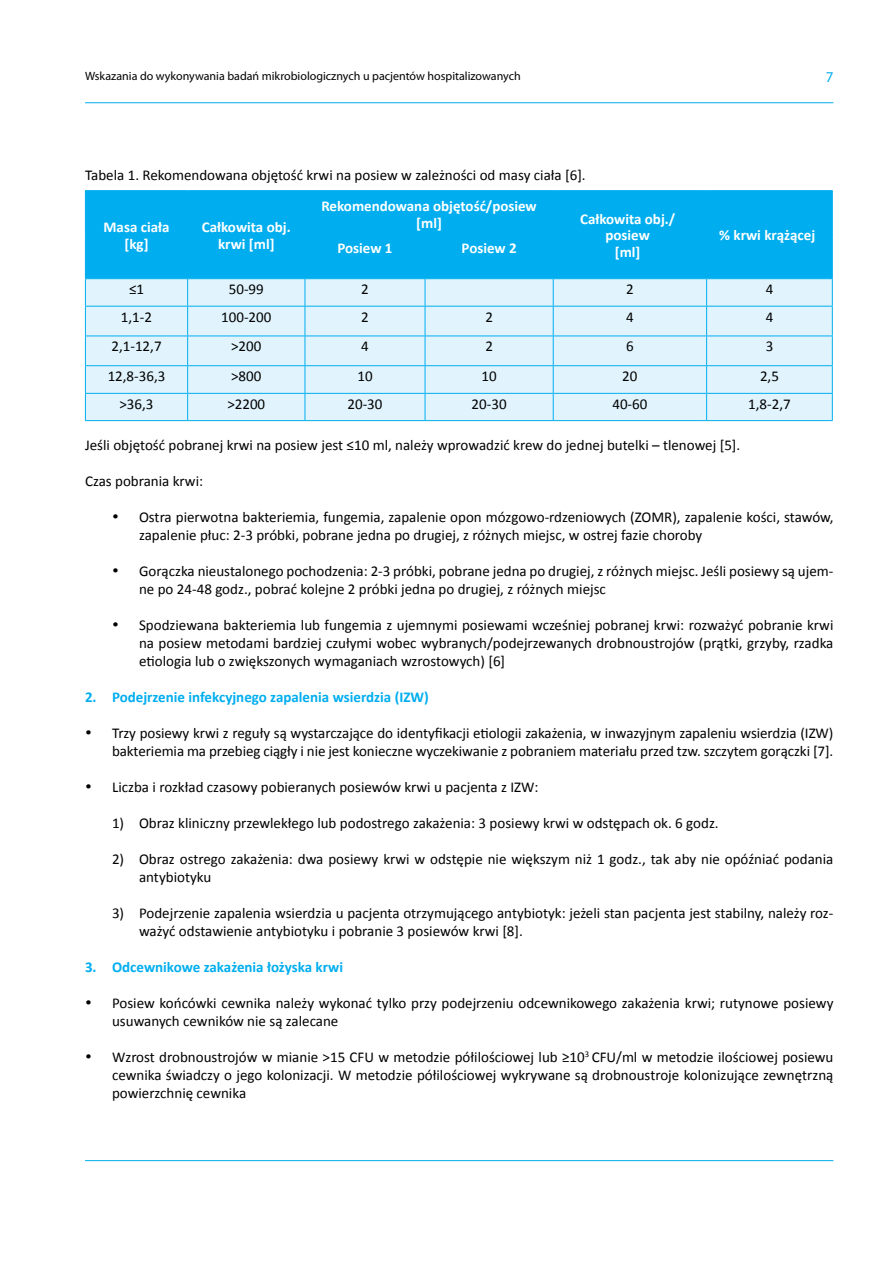
<style>
.page{position:relative;width:893px;height:1263px;background:#fff}
.page>*{position:absolute;margin:0;border:0;box-sizing:border-box;transform-origin:0 0}
.t1{font:15px/18px "Calibri";color:#000}
.t2{font:700 15px/16.5px "Calibri";color:#fff;text-align:center}
.t3{font:700 15px "Calibri";color:#00aeef}
.t4{font:15px "Myriad Pro";color:#00aeef}
.t5{font:12px "Myriad Pro";color:#000}
</style>
<div class="page">
<hr style="left:85px;top:1160px;width:748px;height:1px;background:#00aeef">
<hr style="left:85px;top:102px;width:748px;height:1px;background:#00aeef">
<div style="left:86px;top:191px;width:746px;height:87px;background:#00aeef"></div>
<div style="left:86px;top:279px;width:746px;height:141px;background:#e1f4fd"></div>
<hr style="left:85px;top:191px;width:1px;height:46px;background:#00aeef">
<hr style="left:85px;top:237px;width:1px;height:41px;background:#00aeef">
<hr style="left:85px;top:190px;width:103px;height:1px;background:#00aeef">
<hr style="left:187px;top:191px;width:1px;height:46px;background:#00aeef">
<hr style="left:187px;top:237px;width:1px;height:41px;background:#00aeef">
<hr style="left:188px;top:190px;width:117px;height:1px;background:#00aeef">
<hr style="left:305px;top:191px;width:1px;height:46px;background:#00aeef">
<hr style="left:305px;top:190px;width:120px;height:1px;background:#00aeef">
<hr style="left:425px;top:190px;width:128px;height:1px;background:#00aeef">
<hr style="left:553px;top:191px;width:1px;height:46px;background:#00aeef">
<hr style="left:553px;top:190px;width:149px;height:1px;background:#00aeef">
<hr style="left:707px;top:190px;width:126px;height:1px;background:#00aeef">
<hr style="left:702px;top:191px;width:1px;height:46px;background:#00aeef">
<hr style="left:702px;top:237px;width:1px;height:41px;background:#00aeef">
<hr style="left:832px;top:191px;width:1px;height:46px;background:#00aeef">
<hr style="left:832px;top:237px;width:1px;height:41px;background:#00aeef">
<hr style="left:305px;top:238px;width:1px;height:40px;background:#00aeef">
<hr style="left:305px;top:237px;width:120px;height:1px;background:#00aeef">
<hr style="left:425px;top:237px;width:129px;height:1px;background:#00aeef">
<hr style="left:425px;top:238px;width:1px;height:40px;background:#00aeef">
<hr style="left:553px;top:238px;width:1px;height:40px;background:#00aeef">
<svg style="left:85px;top:279px;width:1px;height:141px"></svg>
<hr style="left:85px;top:278px;width:103px;height:1px;background:#00aeef">
<hr style="left:188px;top:278px;width:117px;height:1px;background:#00aeef">
<hr style="left:305px;top:278px;width:120px;height:1px;background:#00aeef">
<hr style="left:425px;top:278px;width:128px;height:1px;background:#00aeef">
<hr style="left:553px;top:278px;width:149px;height:1px;background:#00aeef">
<svg style="left:187px;top:279px;width:1px;height:141px"></svg>
<svg style="left:305px;top:279px;width:1px;height:141px"></svg>
<svg style="left:425px;top:279px;width:1px;height:141px"></svg>
<svg style="left:553px;top:279px;width:1px;height:141px"></svg>
<hr style="left:85px;top:306px;width:103px;height:1px;background:#00aeef">
<hr style="left:188px;top:306px;width:117px;height:1px;background:#00aeef">
<hr style="left:305px;top:306px;width:120px;height:1px;background:#00aeef">
<hr style="left:425px;top:306px;width:128px;height:1px;background:#00aeef">
<hr style="left:553px;top:306px;width:149px;height:1px;background:#00aeef">
<hr style="left:85px;top:336px;width:103px;height:1px;background:#00aeef">
<hr style="left:188px;top:336px;width:117px;height:1px;background:#00aeef">
<hr style="left:305px;top:336px;width:120px;height:1px;background:#00aeef">
<hr style="left:425px;top:336px;width:128px;height:1px;background:#00aeef">
<hr style="left:553px;top:336px;width:149px;height:1px;background:#00aeef">
<hr style="left:85px;top:365px;width:103px;height:1px;background:#00aeef">
<hr style="left:188px;top:365px;width:117px;height:1px;background:#00aeef">
<hr style="left:305px;top:365px;width:120px;height:1px;background:#00aeef">
<hr style="left:425px;top:365px;width:128px;height:1px;background:#00aeef">
<hr style="left:553px;top:365px;width:149px;height:1px;background:#00aeef">
<hr style="left:85px;top:393px;width:103px;height:1px;background:#00aeef">
<hr style="left:188px;top:393px;width:117px;height:1px;background:#00aeef">
<hr style="left:305px;top:393px;width:120px;height:1px;background:#00aeef">
<hr style="left:425px;top:393px;width:128px;height:1px;background:#00aeef">
<hr style="left:553px;top:393px;width:149px;height:1px;background:#00aeef">
<hr style="left:85px;top:420px;width:103px;height:1px;background:#00aeef">
<hr style="left:188px;top:420px;width:117px;height:1px;background:#00aeef">
<hr style="left:305px;top:420px;width:120px;height:1px;background:#00aeef">
<hr style="left:425px;top:420px;width:128px;height:1px;background:#00aeef">
<hr style="left:553px;top:420px;width:149px;height:1px;background:#00aeef">
<svg style="left:702px;top:278px;width:5px;height:143px"></svg>
<hr style="left:707px;top:278px;width:126px;height:1px;background:#00aeef">
<svg style="left:832px;top:279px;width:1px;height:141px"></svg>
<hr style="left:707px;top:306px;width:126px;height:1px;background:#00aeef">
<hr style="left:707px;top:336px;width:126px;height:1px;background:#00aeef">
<hr style="left:707px;top:365px;width:126px;height:1px;background:#00aeef">
<hr style="left:707px;top:393px;width:126px;height:1px;background:#00aeef">
<hr style="left:707px;top:420px;width:126px;height:1px;background:#00aeef">
<p class="t5" style="left:85px;top:68px;width:437px">Wskazania do wykonywania badań mikrobiologicznych u pacjentów hospitalizowanych</p>
<p class="t4" style="left:826px;top:68px;width:9px">7</p>
<p class="t1" style="left:85px;top:165px;width:502px">Tabela 1. Rekomendowana objętość krwi na posiew w zależności od masy ciała [6].</p>
<p class="t2" style="left:104px;top:218px;width:68px">Masa ciała [kg]</p>
<p class="t2" style="left:202px;top:218px;width:90px">Całkowita obj. krwi [ml]</p>
<p class="t2" style="left:321px;top:197px;width:217px">Rekomendowana objętość/posiew [ml]</p>
<p class="t2" style="left:580px;top:210px;width:97px">Całkowita obj./ posiew<br>[ml]</p>
<p class="t2" style="left:337px;top:239px;width:57px">Posiew 1</p>
<p class="t2" style="left:462px;top:239px;width:57px">Posiew 2</p>
<p class="t2" style="left:719px;top:226px;width:98px">% krwi krążącej</p>
<p class="t1" style="left:129px;top:279px;width:17px">≤1</p>
<p class="t1" style="left:229px;top:279px;width:37px">50-99</p>
<p class="t1" style="left:361px;top:279px;width:9px">2</p>
<p class="t1" style="left:626px;top:279px;width:9px">2</p>
<p class="t1" style="left:766px;top:279px;width:9px">4</p>
<p class="t1" style="left:121px;top:307px;width:33px">1,1-2</p>
<p class="t1" style="left:221px;top:307px;width:52px">100-200</p>
<p class="t1" style="left:361px;top:307px;width:9px">2</p>
<p class="t1" style="left:485px;top:307px;width:9px">2</p>
<p class="t1" style="left:626px;top:307px;width:9px">4</p>
<p class="t1" style="left:766px;top:307px;width:9px">4</p>
<p class="t1" style="left:111px;top:337px;width:52px">2,1-12,7</p>
<p class="t1" style="left:231px;top:337px;width:32px">&gt;200</p>
<p class="t1" style="left:361px;top:337px;width:9px">4</p>
<p class="t1" style="left:485px;top:337px;width:9px">2</p>
<p class="t1" style="left:626px;top:337px;width:9px">6</p>
<p class="t1" style="left:766px;top:337px;width:9px">3</p>
<p class="t1" style="left:108px;top:366px;width:59px">12,8-36,3</p>
<p class="t1" style="left:231px;top:366px;width:32px">&gt;800</p>
<p class="t1" style="left:357px;top:366px;width:17px">10</p>
<p class="t1" style="left:481px;top:366px;width:17px">10</p>
<p class="t1" style="left:622px;top:366px;width:17px">20</p>
<p class="t1" style="left:760px;top:366px;width:20px">2,5</p>
<p class="t1" style="left:120px;top:394px;width:36px">&gt;36,3</p>
<p class="t1" style="left:227px;top:394px;width:39px">&gt;2200</p>
<p class="t1" style="left:347px;top:394px;width:37px">20-30</p>
<p class="t1" style="left:472px;top:394px;width:37px">20-30</p>
<p class="t1" style="left:612px;top:394px;width:37px">40-60</p>
<p class="t1" style="left:748px;top:394px;width:44px">1,8-2,7</p>
<p class="t1" style="left:85px;top:435px;width:657px">Jeśli objętość pobranej krwi na posiew jest ≤10 ml, należy wprowadzić krew do jednej butelki – tlenowej [5].</p>
<p class="t1" style="left:85px;top:471px;width:120px">Czas pobrania krwi:</p>
<p class="t1" style="left:139px;top:507px;width:696px;text-indent:-27px">• Ostra pierwotna bakteriemia, fungemia, zapalenie opon mózgowo-rdzeniowych (ZOMR), zapalenie kości, stawów, zapalenie płuc: 2-3 próbki, pobrane jedna po drugiej, z różnych miejsc, w ostrej fazie choroby</p>
<p class="t1" style="left:139px;top:561px;width:696px;text-indent:-27px">• Gorączka nieustalonego pochodzenia: 2-3 próbki, pobrane jedna po drugiej, z różnych miejsc. Jeśli posiewy są ujem&shy;ne po 24-48 godz., pobrać kolejne 2 próbki jedna po drugiej, z różnych miejsc</p>
<p class="t1" style="left:139px;top:615px;width:696px;text-align:justify;text-indent:-27px">• Spodziewana bakteriemia lub fungemia z ujemnymi posiewami wcześniej pobranej krwi: rozważyć pobranie krwi na posiew metodami bardziej czułymi wobec wybranych/podejrzewanych drobnoustrojów (prątki, grzyby, rzadka etiologia lub o zwiększonych wymaganiach wzrostowych) [6]</p>
<p class="t3" style="left:85px;top:688px;width:345px">2. Podejrzenie infekcyjnego zapalenia wsierdzia (IZW)</p>
<p class="t1" style="left:85px;top:723px;width:750px;text-align:right">• Trzy posiewy krwi z reguły są wystarczające do identyfikacji etiologii zakażenia, w inwazyjnym zapaleniu wsierdzia (IZW) bakteriemia ma przebieg ciągły i nie jest konieczne wyczekiwanie z pobraniem materiału przed tzw. szczytem gorączki [7].</p>
<p class="t1" style="left:85px;top:777px;width:455px">• Liczba i rozkład czasowy pobieranych posiewów krwi u pacjenta z IZW:</p>
<p class="t1" style="left:112px;top:813px;width:608px">1) Obraz kliniczny przewlekłego lub podostrego zakażenia: 3 posiewy krwi w odstępach ok. 6 godz.</p>
<p class="t1" style="left:139px;top:849px;width:696px;text-indent:-27px">2) Obraz ostrego zakażenia: dwa posiewy krwi w odstępie nie większym niż 1 godz., tak aby nie opóźniać podania antybiotyku</p>
<p class="t1" style="left:139px;top:903px;width:696px;text-indent:-27px">3) Podejrzenie zapalenia wsierdzia u pacjenta otrzymującego antybiotyk: jeżeli stan pacjenta jest stabilny, należy roz&shy;ważyć odstawienie antybiotyku i pobranie 3 posiewów krwi [8].</p>
<p class="t3" style="left:85px;top:958px;width:260px">3. Odcewnikowe zakażenia łożyska krwi</p>
<p class="t1" style="left:112px;top:993px;width:723px;text-indent:-27px">• Posiew końcówki cewnika należy wykonać tylko przy podejrzeniu odcewnikowego zakażenia krwi; rutynowe posiewy usuwanych cewników nie są zalecane</p>
<p class="t1" style="left:112px;top:1047px;width:723px;text-align:justify;text-indent:-27px">• Wzrost drobnoustrojów w mianie &gt;15 CFU w metodzie półilościowej lub ≥10<sup>3</sup> CFU/ml w metodzie ilościowej posiewu cewnika świadczy o jego kolonizacji. W metodzie półilościowej wykrywane są drobnoustroje kolonizujące zewnętrzną powierzchnię cewnika</p>
</div>
